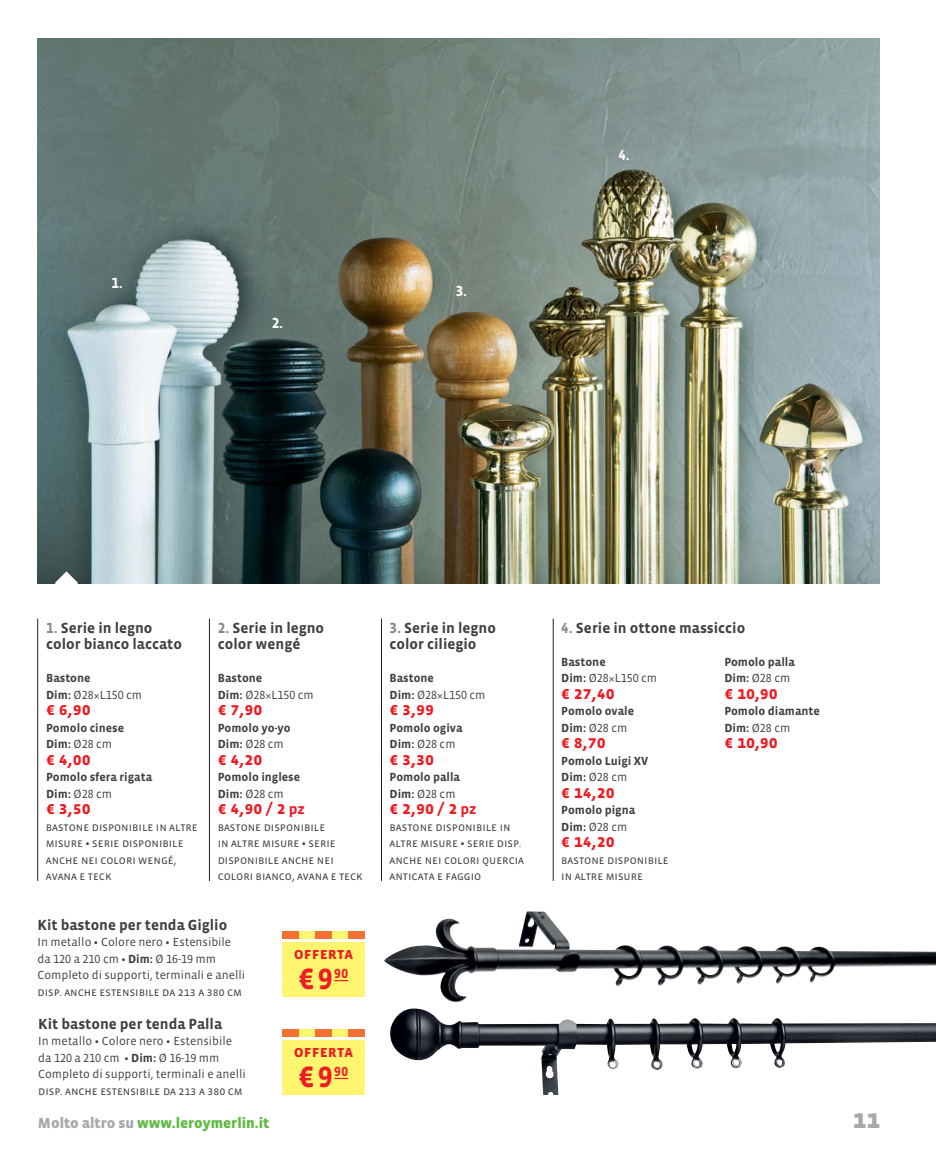
<style>
.page{position:relative;width:936px;height:1149px;background:#fff}
.page>*{position:absolute;margin:0;border:0;box-sizing:border-box;transform-origin:0 0}
.t1{font:700 30px "Vista Sans Alt";color:#ed1c24}
.t2{font:27px "Vista Sans SC Black";color:#a7a9ac}
.t3{font:18px "Vista Sans SC Bold";color:#ed1c24}
.t4{font:16.5px "Vista Sans SC Bold";color:#ed1c24}
.t5{font:700 15px/16.5px "Vista Sans";color:#404041}
.t6{font:900 15px "Vista Sans";color:#62bb46}
.t7{font:700 15px "Vista Sans Alt";color:#fff}
.t8{font:700 13.5px "Vista Sans Alt";color:#ed1c24}
.t9{font:12px/16.5px "Vista Sans SC Book";color:#404041}
.t10{font:700 12px/16.5px "Vista Sans";color:#404041}
.t11{font:12px "Vista Sans";color:#404041}
.t12{font:12px "Vista Sans Alt";color:#404041}
.s1{font-family:"Vista Sans Alt";color:#8b878c}
.s2{font-family:"Vista Sans";font-weight:700}
.s3{font-family:"Vista Sans"}
.s4{font-weight:400}
.s5{font-family:"Vista Sans Alt";font-weight:400}
.s6{font-family:"Vista Sans";font-weight:700;font-size:15px}
.s7{font-weight:700}
.s8{color:#a7a9ac}
</style>
<div class="page">
<img style="left:38px;top:38px;width:841px;height:545px">
<img style="left:390px;top:1008px;width:545px;height:86px">
<img style="left:384px;top:911px;width:551px;height:91px">
<hr style="left:37px;top:618px;width:1px;height:262px;background:#231f20">
<hr style="left:209px;top:618px;width:1px;height:262px;background:#231f20">
<hr style="left:381px;top:618px;width:1px;height:262px;background:#231f20">
<hr style="left:553px;top:618px;width:1px;height:262px;background:#231f20">
<svg style="left:282px;top:931px;width:83px;height:65px;background:#feeb6c"></svg>
<hr style="left:282px;top:938px;width:83px;height:3px;background:#fff">
<svg style="left:282px;top:1028px;width:83px;height:66px;background:#feeb6e"></svg>
<hr style="left:282px;top:1036px;width:83px;height:3px;background:#fff">
<svg style="left:55px;top:571px;width:23px;height:13px"></svg>
<p class="t7" style="left:111px;top:276px;width:13px">1.</p>
<p class="t7" style="left:272px;top:315px;width:13px">2.</p>
<p class="t7" style="left:455px;top:283px;width:13px">3.</p>
<p class="t7" style="left:618px;top:148px;width:13px">4.</p>
<p class="t5" style="left:46px;top:619px;width:137px"><span class="s1">1.</span> Serie in legno color bianco laccato</p>
<p class="t10" style="left:46px;top:670px;width:46px">Bastone</p>
<p class="t12" style="left:46px;top:688px;width:97px"><span class="s2">Dim:</span> <span class="s3">Ø</span>28×<span class="s3">L</span>150 <span class="s3">cm</span></p>
<h3 class="t3" style="left:46px;top:698px;width:46px">€ 6,90</h3>
<p class="t10" style="left:46px;top:719px;width:80px">Pomolo cinese<br>Dim: <span class="s4">Ø</span><span class="s5">28</span> <span class="s4">cm</span></p>
<h3 class="t3" style="left:46px;top:747px;width:46px">€ 4,00</h3>
<p class="t10" style="left:46px;top:769px;width:107px">Pomolo sfera rigata<br>Dim: <span class="s4">Ø</span><span class="s5">28</span> <span class="s4">cm</span></p>
<h3 class="t3" style="left:46px;top:797px;width:46px">€ 3,50</h3>
<p class="t5" style="left:218px;top:619px;width:108px"><span class="s1">2.</span> Serie in legno color wengé</p>
<p class="t10" style="left:218px;top:670px;width:46px">Bastone</p>
<p class="t12" style="left:218px;top:688px;width:97px"><span class="s2">Dim:</span> <span class="s3">Ø</span>28×<span class="s3">L</span>150 <span class="s3">cm</span></p>
<h3 class="t3" style="left:218px;top:698px;width:46px">€ 7,90</h3>
<p class="t10" style="left:218px;top:719px;width:74px">Pomolo yo-yo<br>Dim: <span class="s4">Ø</span><span class="s5">28</span> <span class="s4">cm</span></p>
<h3 class="t3" style="left:218px;top:747px;width:46px">€ 4,20</h3>
<p class="t10" style="left:218px;top:769px;width:84px">Pomolo inglese<br>Dim: <span class="s4">Ø</span><span class="s5">28</span> <span class="s4">cm</span></p>
<h3 class="t3" style="left:218px;top:797px;width:89px">€ 4,90 / 2 <span class="s6">pz</span></h3>
<p class="t5" style="left:389px;top:619px;width:108px"><span class="s1">3.</span> Serie in legno color ciliegio</p>
<p class="t10" style="left:389px;top:670px;width:46px">Bastone</p>
<p class="t12" style="left:389px;top:688px;width:97px"><span class="s2">Dim:</span> <span class="s3">Ø</span>28×<span class="s3">L</span>150 <span class="s3">cm</span></p>
<h3 class="t3" style="left:389px;top:698px;width:46px">€ 3,99</h3>
<p class="t10" style="left:389px;top:719px;width:74px">Pomolo ogiva<br>Dim: <span class="s4">Ø</span><span class="s5">28</span> <span class="s4">cm</span></p>
<h3 class="t3" style="left:389px;top:747px;width:46px">€ 3,30</h3>
<p class="t10" style="left:389px;top:769px;width:72px">Pomolo palla<br>Dim: <span class="s4">Ø</span><span class="s5">28</span> <span class="s4">cm</span></p>
<h3 class="t3" style="left:389px;top:797px;width:89px">€ 2,90 / 2 <span class="s6">pz</span></h3>
<p class="t9" style="left:46px;top:818px;width:154px">bastone disponibile in altre misure <span class="s2">•</span> serie disponibile anche nei colori wengé, avana e teck</p>
<p class="t9" style="left:218px;top:818px;width:147px">bastone disponibile<br>in altre misure <span class="s2">•</span> serie disponibile anche nei colori bianco, avana e teck</p>
<p class="t9" style="left:389px;top:818px;width:136px">bastone disponibile in altre misure <span class="s2">•</span> serie disp. anche nei colori quercia anticata e faggio</p>
<p class="t5" style="left:38px;top:916px;width:191px">Kit bastone per tenda Giglio</p>
<p class="t11" style="left:38px;top:936px;width:195px">In metallo <span class="s7">•</span> Colore nero <span class="s7">•</span> Estensibile</p>
<p class="t12" style="left:38px;top:952px;width:180px"><span class="s3">da</span> 120 <span class="s3">a</span> 210 <span class="s3">cm</span> <span class="s2">• Dim:</span> <span class="s3">Ø</span> 16-19 <span class="s3">mm</span></p>
<p class="t11" style="left:38px;top:969px;width:209px">Completo di supporti, terminali e anelli</p>
<p class="t9" style="left:38px;top:983px;width:206px">disp. anche estensibile da 213 a 380 cm</p>
<p class="t5" style="left:38px;top:1015px;width:185px">Kit bastone per tenda Palla</p>
<p class="t11" style="left:38px;top:1035px;width:195px">In metallo <span class="s7">•</span> Colore nero <span class="s7">•</span> Estensibile</p>
<p class="t12" style="left:38px;top:1051px;width:182px"><span class="s3">da</span> 120 <span class="s3">a</span> 210 <span class="s3">cm</span> <span class="s2">• Dim:</span> <span class="s3">Ø</span> 16-19 <span class="s3">mm</span></p>
<p class="t11" style="left:38px;top:1068px;width:209px">Completo di supporti, terminali e anelli</p>
<p class="t9" style="left:38px;top:1082px;width:206px">disp. anche estensibile da 213 a 380 cm</p>
<h3 class="t4" style="left:294px;top:943px;width:61px">offerta</h3>
<h1 class="t1" style="left:299px;top:963px;width:35px">€ 9</h1>
<p class="t8" style="left:334px;top:966px;width:15px">90</p>
<h3 class="t4" style="left:294px;top:1040px;width:61px">offerta</h3>
<h1 class="t1" style="left:299px;top:1061px;width:35px">€ 9</h1>
<p class="t8" style="left:334px;top:1063px;width:15px">90</p>
<p class="t5" style="left:561px;top:619px;width:185px"><span class="s1">4.</span> Serie in ottone massiccio</p>
<p class="t10" style="left:561px;top:653px;width:46px">Bastone</p>
<p class="t12" style="left:561px;top:671px;width:97px"><span class="s2">Dim:</span> <span class="s3">Ø</span>28×<span class="s3">L</span>150 <span class="s3">cm</span></p>
<h3 class="t3" style="left:561px;top:681px;width:55px">€ 27,40</h3>
<p class="t10" style="left:561px;top:703px;width:74px">Pomolo ovale<br>Dim: <span class="s4">Ø</span><span class="s5">28</span> <span class="s4">cm</span></p>
<h3 class="t3" style="left:561px;top:731px;width:46px">€ 8,70</h3>
<p class="t10" style="left:561px;top:752px;width:88px">Pomolo Luigi XV<br>Dim: <span class="s4">Ø</span><span class="s5">28</span> <span class="s4">cm</span></p>
<h3 class="t3" style="left:561px;top:780px;width:55px">€ 14,20</h3>
<p class="t10" style="left:561px;top:802px;width:75px">Pomolo pigna<br>Dim: <span class="s4">Ø</span><span class="s5">28</span> <span class="s4">cm</span></p>
<h3 class="t3" style="left:561px;top:830px;width:55px">€ 14,20</h3>
<p class="t9" style="left:561px;top:851px;width:109px">bastone disponibile in altre misure</p>
<p class="t10" style="left:724px;top:653px;width:72px">Pomolo palla<br>Dim: <span class="s4">Ø</span><span class="s5">28</span> <span class="s4">cm</span></p>
<h3 class="t3" style="left:724px;top:681px;width:55px">€ 10,90</h3>
<p class="t10" style="left:724px;top:703px;width:97px">Pomolo diamante<br>Dim: <span class="s4">Ø</span><span class="s5">28</span> <span class="s4">cm</span></p>
<h3 class="t3" style="left:724px;top:731px;width:55px">€ 10,90</h3>
<p class="t6" style="left:38px;top:1114px;width:233px"><span class="s8">Molto altro su</span> www.leroymerlin.it</p>
<h2 class="t2" style="left:852px;top:1104px;width:28px">11</h2>
</div>
